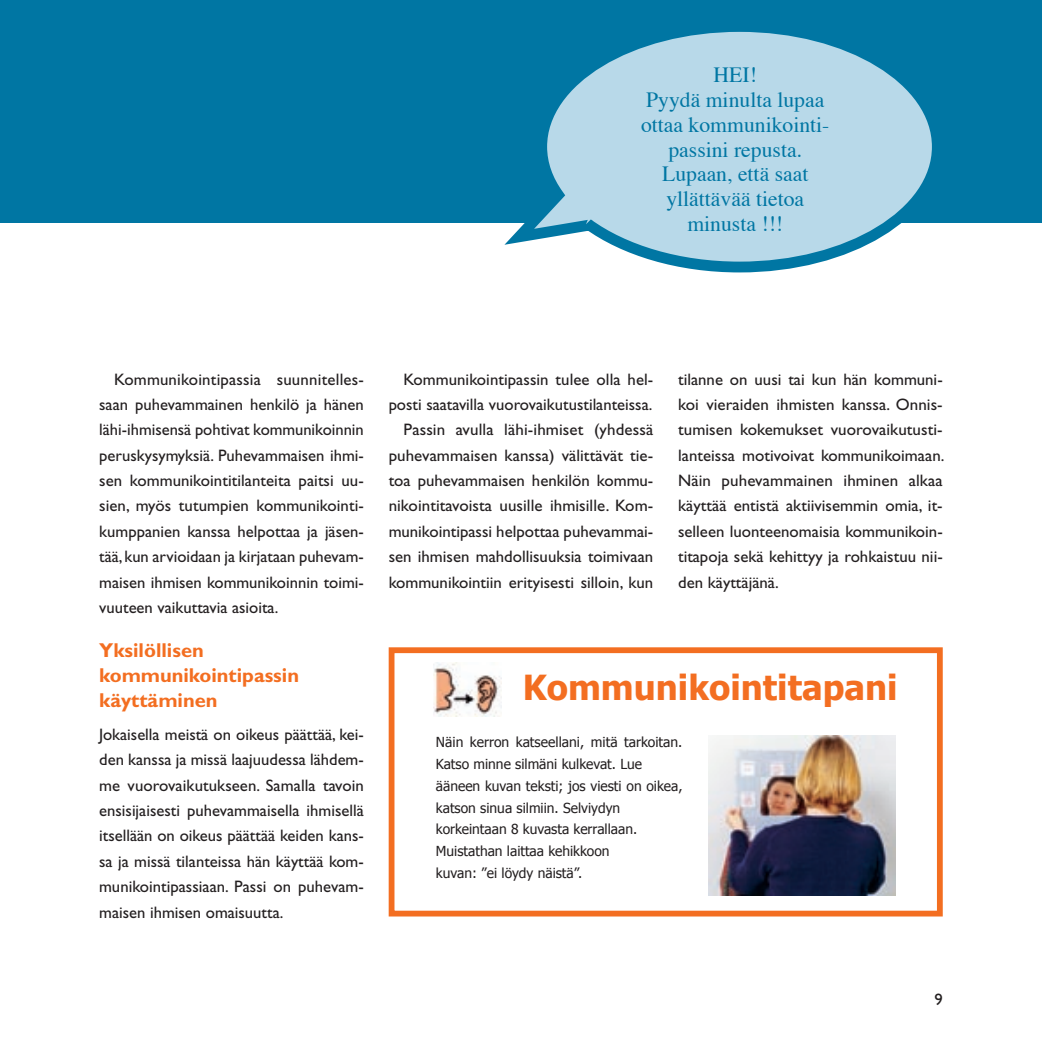
<style>
.page{position:relative;width:1042px;height:1042px;background:#fff}
.page>*{position:absolute;margin:0;border:0;box-sizing:border-box;transform-origin:0 0}
.t1{font:700 34.48px "Tahoma";color:#f36e21}
.t2{font:21.7px/24.8px "Times";color:#0076a3;text-align:center}
.t3{font:700 20.12px/25.4px "Gill Sans";color:#f36e21}
.t4{font:16.62px/25.4px "Gill Sans";color:#231f20;text-align:justify}
.t5{font:13.83px/21.9px "Tahoma";color:#231f20}
</style>
<div class="page">
<div style="left:389px;top:647px;width:554px;height:269px;border:6px solid #f36e21"></div>
<div style="left:0;top:0;width:1042px;height:223px;background:#0076a3"></div>
<svg style="left:504px;top:31px;width:428px;height:242px"></svg>
<img style="left:433px;top:662px;width:69px;height:55px">
<img style="left:708px;top:736px;width:187px;height:159px">
<h2 class="t2" style="left:641px;top:61px;width:190px">HEI!<br>Pyydä minulta lupaa ottaa kommunikointi&shy;passini repusta.<br>Lupaan, että saat yllättävää tietoa minusta !!!</h2>
<p class="t4" style="left:99px;top:366px;width:266px;text-indent:15px">Kommunikointipassia suunnitelles&shy;saan puhevammainen henkilö ja hänen lähi-ihmisensä pohtivat kommunikoinnin peruskysymyksiä. Puhevammaisen ihmi&shy;sen kommunikointitilanteita paitsi uu&shy;sien, myös tutumpien kommunikointi&shy;kumppanien kanssa helpottaa ja jäsen&shy;tää, kun arvioidaan ja kirjataan puhevam&shy;maisen ihmisen kommunikoinnin toimi&shy;vuuteen vaikuttavia asioita.</p>
<p class="t3" style="left:99px;top:637px;width:201px">Yksilöllisen kommunikointipassin käyttäminen</p>
<p class="t4" style="left:99px;top:721px;width:266px">Jokaisella meistä on oikeus päättää, kei&shy;den kanssa ja missä laajuudessa lähdem&shy;me vuorovaikutukseen. Samalla tavoin ensisijaisesti puhevammaisella ihmisellä itsellään on oikeus päättää keiden kans&shy;sa ja missä tilanteissa hän käyttää kom&shy;munikointipassiaan. Passi on puhevam&shy;maisen ihmisen omaisuutta.</p>
<p class="t4" style="left:389px;top:366px;width:266px;text-align:right">Kommunikointipassin tulee olla hel&shy;posti saatavilla vuorovaikutustilanteissa.<br>Passin avulla lähi-ihmiset (yhdessä puhevammaisen kanssa) välittävät tie&shy;toa puhevammaisen henkilön kommu&shy;nikointitavoista uusille ihmisille. Kom&shy;munikointipassi helpottaa puhevammai&shy;sen ihmisen mahdollisuuksia toimivaan kommunikointiin erityisesti silloin, kun</p>
<p class="t4" style="left:678px;top:366px;width:268px">tilanne on uusi tai kun hän kommuni&shy;koi vieraiden ihmisten kanssa. Onnis&shy;tumisen kokemukset vuorovaikutusti&shy;lanteissa motivoivat kommunikoimaan.<br>Näin puhevammainen ihminen alkaa käyttää entistä aktiivisemmin omia, it&shy;selleen luonteenomaisia kommunikoin&shy;titapoja sekä kehittyy ja rohkaistuu nii&shy;den käyttäjänä.</p>
<h1 class="t1" style="left:523px;top:665px;width:376px">Kommunikointitapani</h1>
<p class="t5" style="left:436px;top:730px;width:248px">Näin kerron katseellani, mitä tarkoitan.<br>Katso minne silmäni kulkevat. Lue ääneen kuvan teksti; jos viesti on oikea, katson sinua silmiin. Selviydyn korkeintaan 8 kuvasta kerrallaan.<br>Muistathan laittaa kehikkoon<br>kuvan: ”ei löydy näistä”.</p>
</div>
